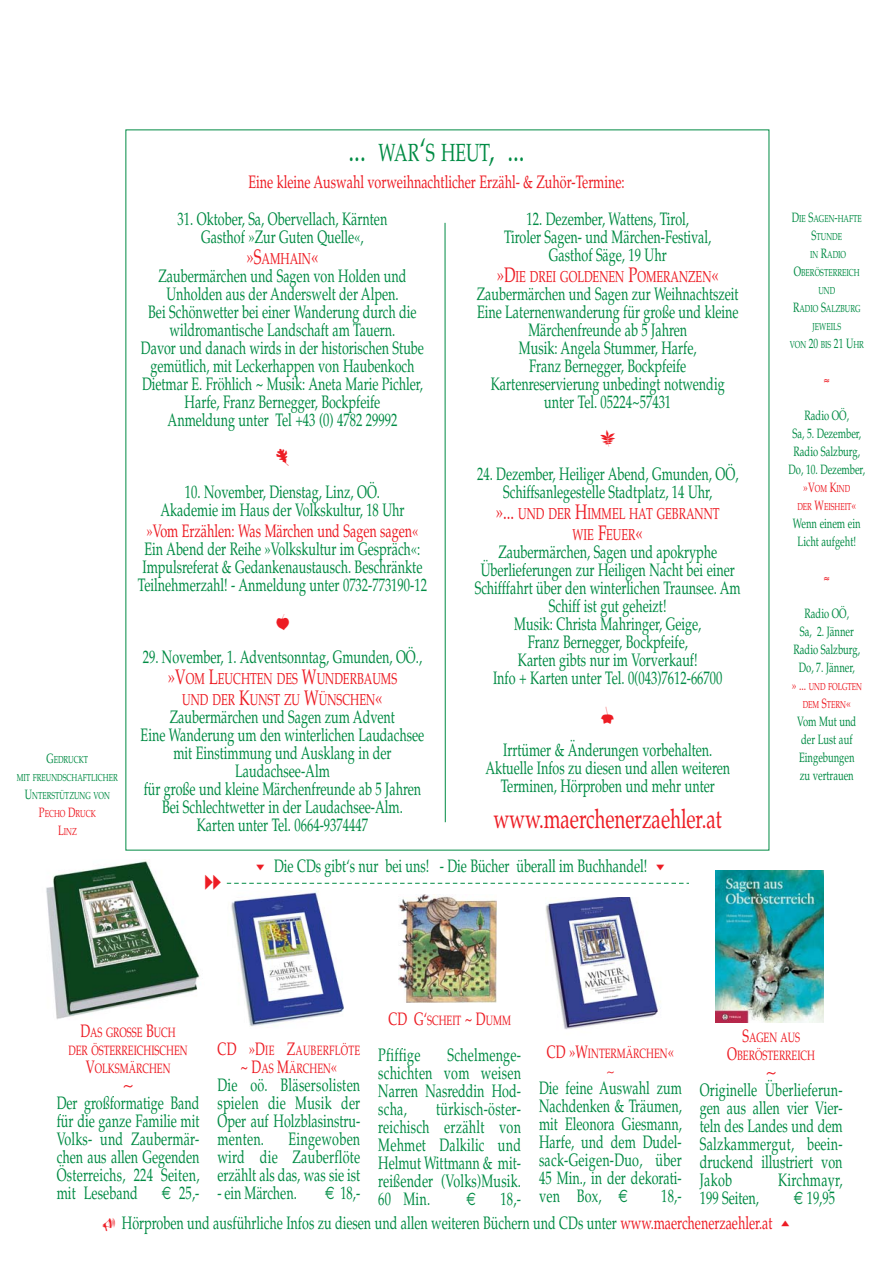
<style>
.page{position:relative;width:893px;height:1263px;background:#fff}
.page>*{position:absolute;margin:0;border:0;box-sizing:border-box;transform-origin:0 0}
.t1{font:33px "Palatino";color:#008b44;scale:.7 1}
.t2{font:27px "Palatino";color:#ed1c24;scale:.7 1}
.t3{font:18px/18px "Palatino";color:#008b44;text-align:center;scale:.7 1}
.t4{font:18px "Palatino";color:#ed1c24;scale:.7 1}
.t5{font:18px "Palatino";letter-spacing:.02em;color:#008b44;scale:.7 1}
.t6{font:18px "Blaetter";color:#ed1c24}
.t7{font:18px "Palatino";color:#ed1c24}
.t8{font:18px "Euro Sans";color:#008b44;scale:.7 1}
.t9{font:15.75px/21px "Palatino";color:#ed1c24;text-align:center;scale:.7 1}
.t10{font:13.5px/18px "Palatino";color:#008b44;text-align:center;scale:.7 1}
.t11{font:13.5px/18px "Palatino";color:#ed1c24;text-align:center;scale:.7 1}
.t12{font:13.5px/18px "Palatino";letter-spacing:.025em;color:#ed1c24;text-align:center;scale:.7 1}
.t13{font:10.2px/18px "Palatino";color:#008b44;text-align:center;scale:.7 1}
.t14{font:10.2px/18px "Palatino";color:#ed1c24;text-align:center;scale:.7 1}
.s1{font-size:13.5px}
.s2{font-size:13.5px;color:#ed1c24}
.s3{color:#ed1c24}
.s4{font-size:24.75px}
.s5{font-size:21px}
.s6{font-size:18px}
.s7{font-family:"Euro Sans"}
</style>
<div class="page">
<img style="left:546px;top:897px;width:115px;height:133px">
<svg style="left:227px;top:883px;width:462px;height:1px"></svg>
<img style="left:231px;top:891px;width:113px;height:136px">
<img style="left:715px;top:870px;width:108px;height:152px">
<hr style="left:445px;top:223px;width:1px;height:599px;background:#008b44">
<img style="left:398px;top:894px;width:98px;height:108px">
<img style="left:46px;top:859px;width:154px;height:160px">
<p class="t13" style="left:17px;top:752px;width:146px"><span class="s1">G</span>EDRUCKT<br>MIT FREUNDSCHAFTLICHER<br><span class="s1">U</span>NTERSTÜTZUNG VON<br><span class="s2">P</span><span class="s3">ECHO</span> <span class="s2">D</span><span class="s3">RUCK<br></span><span class="s2">L</span><span class="s3">INZ</span></p>
<h1 class="t1" style="left:348px;top:137px;width:253px">... <span class="s4">WAR</span>‘<span class="s4">S HEUT</span>, ...</h1>
<p class="t4" style="left:249px;top:175px;width:539px">Eine kleine Auswahl vorweihnachtlicher Erzähl- &amp; Zuhör-Termine:</p>
<p class="t3" style="left:178px;top:212px;width:301px">31. Oktober, Sa, Obervellach, Kärnten<br>Gasthof »Zur Guten Quelle«,</p>
<p class="t9" style="left:246px;top:250px;width:104px"><span class="s5">»S</span>AMHAIN<span class="s5">«</span></p>
<p class="t3" style="left:141px;top:269px;width:406px">Zaubermärchen und Sagen von Holden und Unholden aus der Anderswelt der Alpen.<br>Bei Schönwetter bei einer Wanderung durch die wildromantische Landschaft am Tauern.<br>Davor und danach wirds in der historischen Stube gemütlich, mit Leckerhappen von Haubenkoch Dietmar E. Fröhlich ~ Musik: Aneta Marie Pichler, Harfe, Franz Bernegger, Bockpfeife<br>Anmeldung unter Tel +43 (0) 4782 29992</p>
<p class="t6" style="left:276px;top:448px;width:14px">o</p>
<p class="t3" style="left:160px;top:485px;width:350px">10. November, Dienstag, Linz, OÖ.<br>Akademie im Haus der Volkskultur, 18 Uhr</p>
<p class="t4" style="left:146px;top:524px;width:390px">»Vom Erzählen: Was Märchen und Sagen sagen«</p>
<p class="t3" style="left:138px;top:542px;width:414px">Ein Abend der Reihe »Volkskultur im Gespräch«:<br>Impulsreferat &amp; Gedankenaustausch. Beschränkte<br>Teilnehmerzahl! - Anmeldung unter 0732-773190-12</p>
<p class="t6" style="left:276px;top:613px;width:15px">x</p>
<p class="t3" style="left:143px;top:650px;width:401px">29. November, 1. Adventsonntag, Gmunden, OÖ.,</p>
<p class="t9" style="left:168px;top:670px;width:329px"><span class="s5">»V</span>OM <span class="s5">L</span>EUCHTEN DES <span class="s5">W</span>UNDERBAUMS<br>UND DER <span class="s5">K</span>UNST ZU <span class="s5">W</span>ÜNSCHEN<span class="s5">«</span></p>
<p class="t3" style="left:141px;top:710px;width:407px">Zaubermärchen und Sagen zum Advent<br>Eine Wanderung um den winterlichen Laudachsee mit Einstimmung und Ausklang in der Laudachsee-Alm<br>für große und kleine Märchenfreunde ab 5 Jahren Bei Schlechtwetter in der Laudachsee-Alm.<br>Karten unter Tel. 0664-9374447</p>
<p class="t3" style="left:504px;top:212px;width:298px">12. Dezember, Wattens, Tirol,<br>Tiroler Sagen- und Märchen-Festival,<br>Gasthof Säge, 19 Uhr</p>
<p class="t9" style="left:497px;top:268px;width:319px"><span class="s5">»D</span>IE DREI GOLDENEN <span class="s5">P</span>OMERANZEN<span class="s5">«</span></p>
<p class="t3" style="left:477px;top:287px;width:376px">Zaubermärchen und Sagen zur Weihnachtszeit Eine Laternenwanderung für große und kleine Märchenfreunde ab 5 Jahren<br>Musik: Angela Stummer, Harfe,<br>Franz Bernegger, Bockpfeife Kartenreservierung unbedingt notwendig unter Tel. 05224~57431</p>
<p class="t6" style="left:600px;top:430px;width:17px">)</p>
<p class="t3" style="left:477px;top:467px;width:375px">24. Dezember, Heiliger Abend, Gmunden, OÖ,<br>Schiffsanlegestelle Stadtplatz, 14 Uhr,</p>
<p class="t9" style="left:496px;top:505px;width:321px"><span class="s5">»...</span> UND DER <span class="s5">H</span>IMMEL HAT GEBRANNT<br>WIE <span class="s5">F</span>EUER<span class="s5">«</span></p>
<p class="t3" style="left:475px;top:545px;width:382px">Zaubermärchen, Sagen und apokryphe Überlieferungen zur Heiligen Nacht bei einer Schifffahrt über den winterlichen Traunsee. Am Schiff ist gut geheizt!<br>Musik: Christa Mahringer, Geige,<br>Franz Bernegger, Bockpfeife,<br>Karten gibts nur im Vorverkauf!<br>Info + Karten unter Tel. 0(043)7612-66700</p>
<p class="t6" style="left:601px;top:706px;width:15px">t</p>
<p class="t3" style="left:485px;top:743px;width:351px">Irrtümer &amp; Änderungen vorbehalten.<br>Aktuelle Infos zu diesen und allen weiteren<br>Terminen, Hörproben und mehr unter</p>
<h2 class="t2" style="left:494px;top:808px;width:328px">www.maerchenerzaehler.at</h2>
<p class="t3" style="left:274px;top:859px;width:535px">Die CDs gibt‘s nur bei uns! - Die Bücher überall im Buchhandel!</p>
<p class="t13" style="left:790px;top:211px;width:108px"><span class="s1">D</span>IE <span class="s1">S</span>AGEN<span class="s1">-</span>HAFTE<br><span class="s1">S</span>TUNDE<br>IN <span class="s1">R</span>ADIO<br><span class="s1">O</span>BERÖSTERREICH<br>UND<br><span class="s1">R</span>ADIO <span class="s1">S</span>ALZBURG<br>JEWEILS<br>VON <span class="s1">20</span> BIS <span class="s1">21 U</span>HR</p>
<p class="t10" style="left:789px;top:408px;width:111px">Radio OÖ,<br>Sa, 5. Dezember,<br>Radio Salzburg,<br>Do, 10. Dezember,</p>
<p class="t14" style="left:797px;top:481px;width:85px"><span class="s1">»V</span>OM <span class="s1">K</span>IND<br>DER <span class="s1">W</span>EISHEIT<span class="s1">«</span></p>
<p class="t10" style="left:793px;top:516px;width:98px">Wenn einem ein<br>Licht aufgeht!</p>
<p class="t10" style="left:793px;top:606px;width:97px">Radio OÖ,<br>Sa, 2. Jänner<br>Radio Salzburg,<br>Do, 7. Jänner,</p>
<p class="t14" style="left:792px;top:679px;width:102px"><span class="s1">» ...</span> UND FOLGTEN<br>DEM <span class="s1">S</span>TERN<span class="s1">«</span></p>
<p class="t10" style="left:797px;top:714px;width:86px;text-align:left">Vom Mut und der Lust auf<br>Eingebungen zu vertrauen</p>
<p class="t11" style="left:68px;top:1025px;width:172px"><span class="s6">D</span>AS GROSSE <span class="s6">B</span>UCH<br>DER ÖSTERREICHISCHEN<br><span class="s6">V</span>OLKSMÄRCHEN</p>
<p class="t7" style="left:123px;top:1078px;width:12px">~</p>
<p class="t3" style="left:57px;top:1096px;width:205px;text-align:justify">Der großformatige Band für die ganze Familie mit Volks- und Zaubermär&shy;chen aus allen Gegenden Österreichs, 224 Seiten, mit Leseband</p>
<p class="t3" style="left:162px;top:1186px;width:55px"><span class="s7">€</span> 25,-</p>
<p class="t12" style="left:218px;top:1042px;width:205px"><span class="s6">CD »D</span>IE <span class="s6">Z</span>AUBERFLÖTE <span class="s6">~ D</span>AS <span class="s6">M</span>ÄRCHEN<span class="s6">«</span></p>
<p class="t3" style="left:218px;top:1077px;width:205px;text-align:justify">Die oö. Bläsersolisten spielen die Musik der Oper auf Holzblasinstru&shy;menten.</p>
<p class="t3" style="left:218px;top:1131px;width:206px;text-align:justify;text-indent:71px">Eingewoben wird die Zauberflöte erzählt als das, was sie ist</p>
<p class="t3" style="left:218px;top:1185px;width:115px">- ein Märchen.</p>
<p class="t3" style="left:325px;top:1185px;width:52px"><span class="s7">€</span> 18,-</p>
<p class="t11" style="left:388px;top:1013px;width:177px"><span class="s6">CD G‘</span>SCHEIT <span class="s6">~ D</span>UMM</p>
<p class="t5" style="left:378px;top:1047px;width:62px">Pfiffige</p>
<p class="t3" style="left:378px;top:1048px;width:205px;text-align:justify;text-indent:69px">Schelmenge&shy;schichten vom weisen Narren Nasreddin Hod&shy;scha,</p>
<p class="t3" style="left:378px;top:1102px;width:205px;text-align:justify;text-indent:58px">türkisch-öster&shy;reichisch erzählt von Mehmet Dalkilic und Helmut Wittmann &amp; mit&shy;reißender (Volks)Musik.<br>60 Min.</p>
<p class="t8" style="left:466px;top:1188px;width:15px">€</p>
<p class="t3" style="left:500px;top:1192px;width:31px">18,-</p>
<p class="t11" style="left:547px;top:1046px;width:183px"><span class="s6">CD »W</span>INTERMÄRCHEN<span class="s6">« </span>~</p>
<p class="t3" style="left:539px;top:1081px;width:205px;text-align:justify">Die feine Auswahl zum Nachdenken &amp; Träumen, mit Eleonora Giesmann, Harfe, und dem Dudel&shy;sack-Geigen-Duo, über 45 Min., in der dekorati&shy;ven Box, <span class="s7">€</span></p>
<p class="t3" style="left:661px;top:1189px;width:31px">18,-</p>
<p class="t11" style="left:727px;top:1030px;width:127px"><span class="s6">S</span>AGEN AUS<br><span class="s6">O</span>BERÖSTERREICH</p>
<p class="t7" style="left:766px;top:1065px;width:12px">~</p>
<p class="t3" style="left:700px;top:1083px;width:205px;text-align:justify">Originelle Überlieferun&shy;gen aus allen vier Vier&shy;teln des Landes und dem Salzkammergut, beein&shy;druckend illustriert von Jakob</p>
<p class="t5" style="left:778px;top:1173px;width:93px">Kirchmayr,</p>
<p class="t3" style="left:700px;top:1191px;width:86px">199 Seiten,</p>
<p class="t3" style="left:794px;top:1191px;width:60px"><span class="s7">€</span> 19,95</p>
<p class="t3" style="left:122px;top:1216px;width:931px">Hörproben und ausführliche Infos zu diesen und allen weiteren Büchern und CDs unter <span class="s3">www.maerchenerzaehler.at</span></p>
</div>
